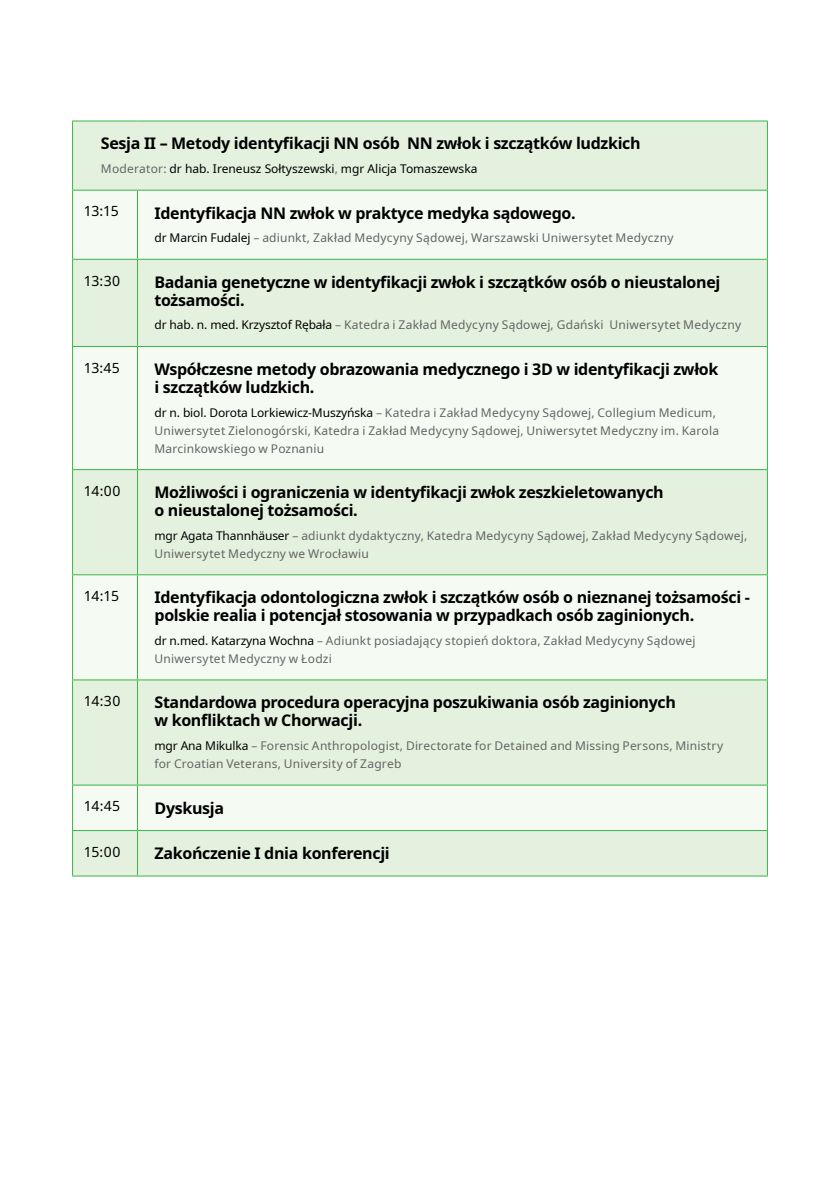
<style>
.page{position:relative;width:840px;height:1191px;background:#fff}
.page>*{position:absolute;margin:0;border:0;box-sizing:border-box;transform-origin:0 0}
.t1{font:700 16px/18px "Noto Sans";letter-spacing:-.02em;color:#000}
.t2{font:14px "Noto Sans";letter-spacing:-.03em;color:#000}
.t3{font:12px/18px "Noto Sans";letter-spacing:.015em;color:#636466}
.t4{font:12px "Noto Sans";color:#000}
.s1{color:#636466}
.s2{color:#000}
</style>
<div class="page">
<div style="left:72px;top:121px;width:695px;height:69px;background:#e4f1de"></div>
<div style="left:73px;top:191px;width:693px;height:68px;background:#f5faf2"></div>
<div style="left:73px;top:260px;width:693px;height:86px;background:#e4f1de"></div>
<div style="left:73px;top:347px;width:693px;height:122px;background:#f5faf2"></div>
<div style="left:73px;top:470px;width:693px;height:104px;background:#e4f1de"></div>
<div style="left:73px;top:575px;width:693px;height:104px;background:#f5faf2"></div>
<div style="left:73px;top:680px;width:693px;height:104px;background:#e4f1de"></div>
<svg style="left:73px;top:785px;width:693px;height:90px"></svg>
<hr style="left:72px;top:120px;width:65px;height:1px;background:#39b54a">
<hr style="left:72px;top:121px;width:1px;height:69px;background:#39b54a">
<hr style="left:137px;top:120px;width:630px;height:1px;background:#39b54a">
<hr style="left:766px;top:121px;width:1px;height:69px;background:#39b54a">
<hr style="left:72px;top:191px;width:1px;height:68px;background:#39b54a">
<hr style="left:72px;top:347px;width:1px;height:122px;background:#39b54a">
<hr style="left:72px;top:575px;width:1px;height:104px;background:#39b54a">
<hr style="left:72px;top:785px;width:1px;height:45px;background:#39b54a">
<hr style="left:137px;top:191px;width:1px;height:68px;background:#39b54a">
<hr style="left:766px;top:191px;width:1px;height:68px;background:#39b54a">
<hr style="left:137px;top:347px;width:1px;height:122px;background:#39b54a">
<hr style="left:766px;top:347px;width:1px;height:122px;background:#39b54a">
<hr style="left:137px;top:575px;width:1px;height:104px;background:#39b54a">
<hr style="left:766px;top:575px;width:1px;height:104px;background:#39b54a">
<hr style="left:137px;top:785px;width:1px;height:45px;background:#39b54a">
<hr style="left:766px;top:785px;width:1px;height:45px;background:#39b54a">
<hr style="left:72px;top:190px;width:65px;height:1px;background:#39b54a">
<hr style="left:72px;top:259px;width:65px;height:1px;background:#39b54a">
<hr style="left:72px;top:260px;width:1px;height:86px;background:#39b54a">
<hr style="left:72px;top:346px;width:65px;height:1px;background:#39b54a">
<hr style="left:72px;top:469px;width:65px;height:1px;background:#39b54a">
<hr style="left:72px;top:470px;width:1px;height:104px;background:#39b54a">
<hr style="left:72px;top:574px;width:65px;height:1px;background:#39b54a">
<hr style="left:72px;top:679px;width:65px;height:1px;background:#39b54a">
<hr style="left:72px;top:680px;width:1px;height:104px;background:#39b54a">
<hr style="left:72px;top:784px;width:65px;height:1px;background:#39b54a">
<hr style="left:72px;top:830px;width:65px;height:1px;background:#39b54a">
<hr style="left:72px;top:831px;width:1px;height:44px;background:#39b54a">
<hr style="left:72px;top:875px;width:65px;height:1px;background:#39b54a">
<hr style="left:137px;top:190px;width:630px;height:1px;background:#39b54a">
<hr style="left:137px;top:259px;width:630px;height:1px;background:#39b54a">
<hr style="left:137px;top:260px;width:1px;height:86px;background:#39b54a">
<hr style="left:766px;top:260px;width:1px;height:86px;background:#39b54a">
<hr style="left:137px;top:346px;width:630px;height:1px;background:#39b54a">
<hr style="left:137px;top:469px;width:630px;height:1px;background:#39b54a">
<hr style="left:137px;top:470px;width:1px;height:104px;background:#39b54a">
<hr style="left:766px;top:470px;width:1px;height:104px;background:#39b54a">
<hr style="left:137px;top:574px;width:630px;height:1px;background:#39b54a">
<hr style="left:137px;top:679px;width:630px;height:1px;background:#39b54a">
<hr style="left:137px;top:680px;width:1px;height:104px;background:#39b54a">
<hr style="left:766px;top:680px;width:1px;height:104px;background:#39b54a">
<hr style="left:137px;top:784px;width:630px;height:1px;background:#39b54a">
<hr style="left:137px;top:830px;width:630px;height:1px;background:#39b54a">
<hr style="left:137px;top:831px;width:1px;height:44px;background:#39b54a">
<hr style="left:766px;top:831px;width:1px;height:44px;background:#39b54a">
<hr style="left:137px;top:875px;width:630px;height:1px;background:#39b54a">
<h1 class="t1" style="left:101px;top:135px;width:541px">Sesja II – Metody identyfikacji NN osób NN zwłok i szczątków ludzkich</h1>
<p class="t4" style="left:101px;top:160px;width:378px"><span class="s1">Moderator:</span> dr hab. Ireneusz Sołtyszewski<span class="s1">,</span> mgr Alicja Tomaszewska</p>
<p class="t2" style="left:84px;top:201px;width:36px">13:15</p>
<h1 class="t1" style="left:154px;top:204px;width:422px">Identyfikacja NN zwłok w praktyce medyka sądowego.</h1>
<p class="t3" style="left:154px;top:229px;width:520px"><span class="s2">dr Marcin Fudalej</span> – adiunkt, Zakład Medycyny Sądowej, Warszawski Uniwersytet Medyczny</p>
<p class="t2" style="left:84px;top:271px;width:38px">13:30</p>
<h1 class="t1" style="left:154px;top:273px;width:567px">Badania genetyczne w identyfikacji zwłok i szczątków osób o nieustalonej tożsamości.</h1>
<p class="t3" style="left:154px;top:316px;width:587px"><span class="s2">dr hab. n. med. Krzysztof Rębała</span> – Katedra i Zakład Medycyny Sądowej, Gdański Uniwersytet Medyczny</p>
<p class="t2" style="left:84px;top:358px;width:37px">13:45</p>
<h1 class="t1" style="left:154px;top:360px;width:565px">Współczesne metody obrazowania medycznego i 3D w identyfikacji zwłok i szczątków ludzkich.</h1>
<p class="t3" style="left:154px;top:403px;width:565px"><span class="s2">dr n. biol. Dorota Lorkiewicz-Muszyńska</span> – Katedra i Zakład Medycyny Sądowej, Collegium Medicum,<br>Uniwersytet Zielonogórski, Katedra i Zakład Medycyny Sądowej, Uniwersytet Medyczny im. Karola<br>Marcinkowskiego w Poznaniu</p>
<p class="t2" style="left:84px;top:481px;width:38px">14:00</p>
<h1 class="t1" style="left:154px;top:483px;width:510px">Możliwości i ograniczenia w identyfikacji zwłok zeszkieletowanych o nieustalonej tożsamości.</h1>
<p class="t3" style="left:154px;top:526px;width:594px"><span class="s2">mgr Agata Thannhäuser</span> – adiunkt dydaktyczny, Katedra Medycyny Sądowej, Zakład Medycyny Sądowej,<br>Uniwersytet Medyczny we Wrocławiu</p>
<p class="t2" style="left:84px;top:586px;width:37px">14:15</p>
<h1 class="t1" style="left:154px;top:589px;width:596px">Identyfikacja odontologiczna zwłok i szczątków osób o nieznanej tożsamości - polskie realia i potencjał stosowania w przypadkach osób zaginionych.</h1>
<p class="t3" style="left:154px;top:632px;width:542px"><span class="s2">dr n.med. Katarzyna Wochna</span> – Adiunkt posiadający stopień doktora, Zakład Medycyny Sądowej<br>Uniwersytet Medyczny w Łodzi</p>
<p class="t2" style="left:84px;top:691px;width:38px">14:30</p>
<h1 class="t1" style="left:154px;top:694px;width:522px">Standardowa procedura operacyjna poszukiwania osób zaginionych w konfliktach w Chorwacji.</h1>
<p class="t3" style="left:154px;top:737px;width:570px"><span class="s2">mgr Ana Mikulka</span> – Forensic Anthropologist, Directorate for Detained and Missing Persons, Ministry for Croatian Veterans, University of Zagreb</p>
<p class="t2" style="left:84px;top:796px;width:38px">14:45</p>
<h1 class="t1" style="left:154px;top:799px;width:71px">Dyskusja</h1>
<p class="t2" style="left:84px;top:842px;width:38px">15:00</p>
<h1 class="t1" style="left:154px;top:844px;width:237px">Zakończenie I dnia konferencji</h1>
</div>
